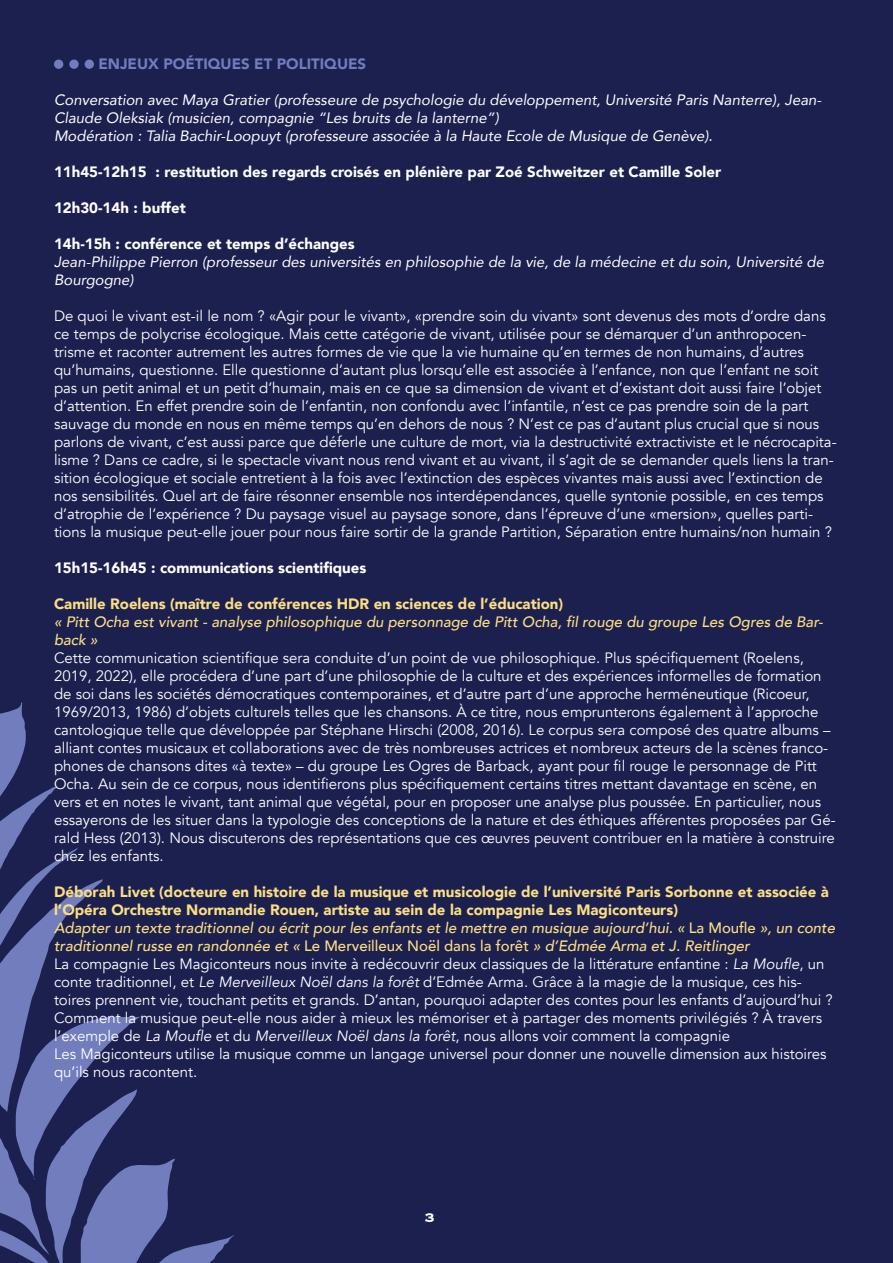
<style>
.page{position:relative;width:893px;height:1263px;background:#1b204e}
.page>*{position:absolute;margin:0;border:0;box-sizing:border-box;transform-origin:0 0}
.t1{font:700 16.5px "Copperplate";color:#fff}
.t2{font:15px/18px "Avenir";color:#fff}
.t3{font:italic 15px/18px "Avenir";color:#fff}
.t4{font:italic 500 15px/18px "Avenir";color:#fcde83}
.t5{font:900 15px/18px "Avenir";color:#fcde83}
.t6{font:900 15px "Avenir";color:#fff}
.t7{font:900 15px "Avenir";color:#717dbd}
.s1{font-style:normal}
.s2{font-style:italic}
</style>
<div class="page">
<svg style="left:0;top:702px;width:234px;height:561px"></svg>
<div style="left:54px;top:60px;width:9px;height:9px;background:#717dbd;border-radius:50%"></div>
<div style="left:69px;top:60px;width:10px;height:9px;background:#717dbd;border-radius:50%"></div>
<div style="left:85px;top:60px;width:9px;height:9px;background:#717dbd;border-radius:50%"></div>
<p class="t7" style="left:98px;top:51px;width:269px">ENJEUX POÉTIQUES ET POLITIQUES</p>
<p class="t3" style="left:54px;top:91px;width:769px">Conversation avec Maya Gratier (professeure de psychologie du développement, Université Paris Nanterre), Jean-<br>Claude Oleksiak (musicien, compagnie “Les bruits de la lanterne”)</p>
<p class="t3" style="left:54px;top:127px;width:660px">Modération : Talia Bachir-Loopuyt (professeure associée à la Haute Ecole de Musique de Genève).</p>
<p class="t6" style="left:54px;top:159px;width:669px">11h45-12h15 : restitution des regards croisés en plénière par Zoé Schweitzer et Camille Soler</p>
<p class="t6" style="left:54px;top:195px;width:133px">12h30-14h : buffet</p>
<p class="t6" style="left:54px;top:231px;width:302px">14h-15h : conférence et temps d’échanges</p>
<p class="t3" style="left:54px;top:253px;width:772px">Jean-Philippe Pierron (professeur des universités en philosophie de la vie, de la médecine et du soin, Université de<br>Bourgogne)</p>
<p class="t2" style="left:54px;top:307px;width:784px">De quoi le vivant est-il le nom ? «Agir pour le vivant», «prendre soin du vivant» sont devenus des mots d’ordre dans ce temps de polycrise écologique. Mais cette catégorie de vivant, utilisée pour se démarquer d’un anthropocen&shy;trisme et raconter autrement les autres formes de vie que la vie humaine qu’en termes de non humains, d’autres qu’humains, questionne. Elle questionne d’autant plus lorsqu’elle est associée à l’enfance, non que l’enfant ne soit pas un petit animal et un petit d’humain, mais en ce que sa dimension de vivant et d’existant doit aussi faire l’objet d’attention. En effet prendre soin de l’enfantin, non confondu avec l’infantile, n’est ce pas prendre soin de la part sauvage du monde en nous en même temps qu’en dehors de nous ? N’est ce pas d’autant plus crucial que si nous parlons de vivant, c’est aussi parce que déferle une culture de mort, via la destructivité extractiviste et le nécrocapita&shy;lisme ? Dans ce cadre, si le spectacle vivant nous rend vivant et au vivant, il s’agit de se demander quels liens la tran&shy;sition écologique et sociale entretient à la fois avec l’extinction des espèces vivantes mais aussi avec l’extinction de nos sensibilités. Quel art de faire résonner ensemble nos interdépendances, quelle syntonie possible, en ces temps d’atrophie de l’expérience ? Du paysage visuel au paysage sonore, dans l’épreuve d’une «mersion», quelles parti&shy;tions la musique peut-elle jouer pour nous faire sortir de la grande Partition, Séparation entre humains/non humain ?</p>
<p class="t6" style="left:54px;top:555px;width:314px">15h15-16h45 : communications scientifiques</p>
<p class="t5" style="left:54px;top:594px;width:511px">Camille Roelens (maître de conférences HDR en sciences de l’éducation)</p>
<p class="t4" style="left:54px;top:613px;width:770px">« Pitt Ocha est vivant - analyse philosophique du personnage de Pitt Ocha, fil rouge du groupe Les Ogres de Bar&shy;back »</p>
<p class="t2" style="left:54px;top:649px;width:783px">Cette communication scientifique sera conduite d’un point de vue philosophique. Plus spécifiquement (Roelens, 2019, 2022), elle procédera d’une part d’une philosophie de la culture et des expériences informelles de formation de soi dans les sociétés démocratiques contemporaines, et d’autre part d’une approche herméneutique (Ricoeur, 1969/2013, 1986) d’objets culturels telles que les chansons. À ce titre, nous emprunterons également à l’approche cantologique telle que développée par Stéphane Hirschi (2008, 2016). Le corpus sera composé des quatre albums – alliant contes musicaux et collaborations avec de très nombreuses actrices et nombreux acteurs de la scènes franco&shy;phones de chansons dites «à texte» – du groupe Les Ogres de Barback, ayant pour fil rouge le personnage de Pitt Ocha. Au sein de ce corpus, nous identifierons plus spécifiquement certains titres mettant davantage en scène, en vers et en notes le vivant, tant animal que végétal, pour en proposer une analyse plus poussée. En particulier, nous essayerons de les situer dans la typologie des conceptions de la nature et des éthiques afférentes proposées par Gé&shy;rald Hess (2013). Nous discuterons des représentations que ces œuvres peuvent contribuer en la matière à construire chez les enfants.</p>
<p class="t5" style="left:54px;top:882px;width:776px">Déborah Livet (docteure en histoire de la musique et musicologie de l’université Paris Sorbonne et associée à l’Opéra Orchestre Normandie Rouen, artiste au sein de la compagnie Les Magiconteurs)</p>
<p class="t4" style="left:54px;top:919px;width:783px">Adapter un texte traditionnel ou écrit pour les enfants et le mettre en musique aujourd’hui. « <span class="s1">La Moufle</span> », un conte traditionnel russe en randonnée et « <span class="s1">Le Merveilleux Noël dans la forêt</span> » d’Edmée Arma et J. Reitlinger</p>
<p class="t2" style="left:54px;top:955px;width:780px">La compagnie Les Magiconteurs nous invite à redécouvrir deux classiques de la littérature enfantine : <span class="s2">La Moufle</span>, un conte traditionnel, et <span class="s2">Le Merveilleux Noël dans la forêt</span> d’Edmée Arma. Grâce à la magie de la musique, ces his&shy;toires prennent vie, touchant petits et grands. D’antan, pourquoi adapter des contes pour les enfants d’aujourd’hui ?<br>Comment la musique peut-elle nous aider à mieux les mémoriser et à partager des moments privilégiés ? À travers l’exemple de <span class="s2">La Moufle</span> et du <span class="s2">Merveilleux Noël dans la forêt</span>, nous allons voir comment la compagnie</p>
<p class="t2" style="left:54px;top:1045px;width:774px">Les Magiconteurs utilise la musique comme un langage universel pour donner une nouvelle dimension aux histoires qu’ils nous racontent.</p>
<p class="t1" style="left:425px;top:1206px;width:12px">3</p>
</div>
